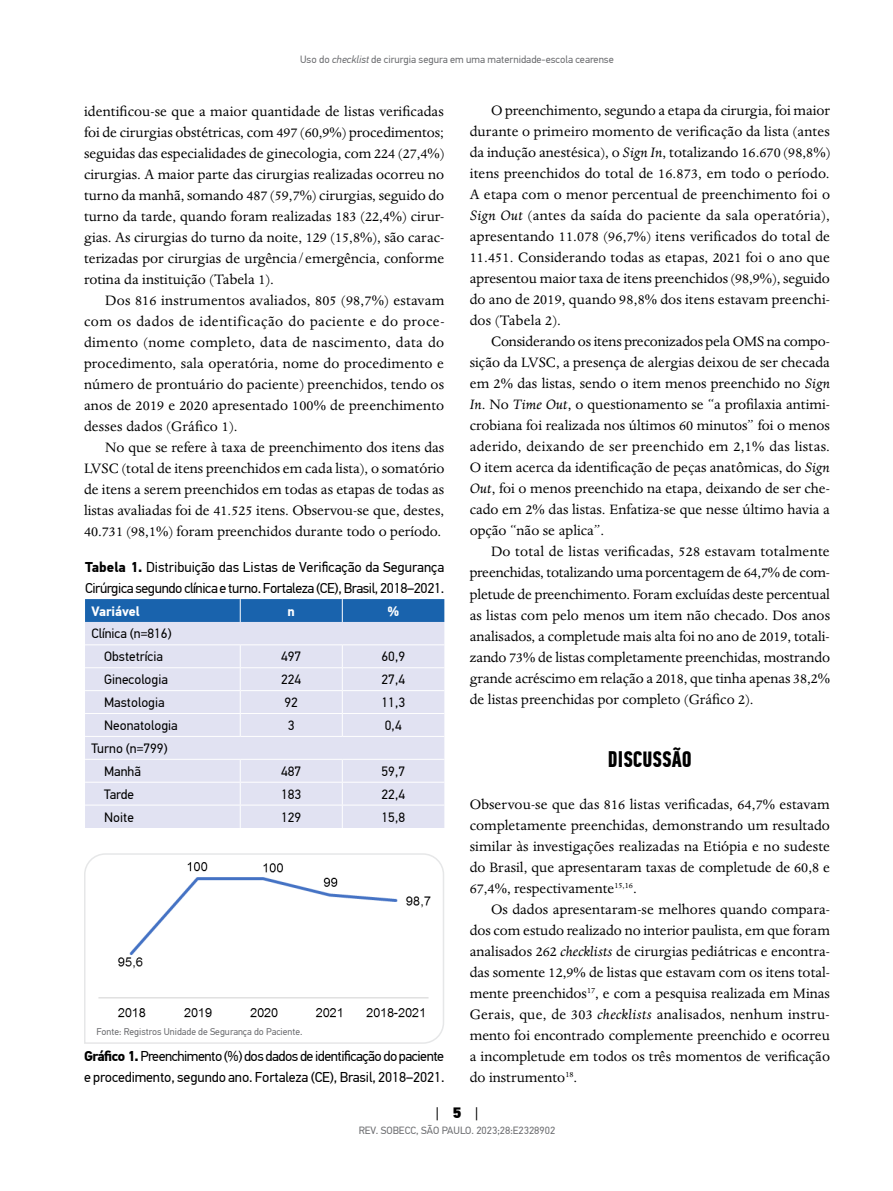
<style>
.page{position:relative;width:893px;height:1191px;background:#fff}
.page>*{position:absolute;margin:0;border:0;box-sizing:border-box;transform-origin:0 0}
.t1{font:700 22.5px "PF Din Text Comp Pro";color:#000}
.t2{font:15.75px/21px "Dante MT Std";color:#000;text-align:justify}
.t3{font:15px "PF Din Text Pro";color:#000}
.t4{font:14.25px/21px "PF Din Text Pro";letter-spacing:-.025em;color:#000}
.t5{font:13.5px/23px "PF Din Text Pro";color:#000;text-align:center}
.t6{font:700 13.5px "PF Din Text Pro";color:#fff}
.t7{font:10.5px "PF Din Text Pro";color:#6d6e71}
.t8{font:9.75px "PF Din Text Pro";color:#6d6e71}
.s1{font-style:italic}
.s2{font-weight:700}
.s3{font-weight:900}
</style>
<div class="page">
<div style="left:85px;top:622px;width:359px;height:206px;background:#e1e2f2"></div>
<svg style="left:85px;top:599px;width:359px;height:23px;background:#1b64ad"></svg>
<hr style="left:85px;top:644px;width:155px;height:1px;background:#fff">
<hr style="left:240px;top:644px;width:102px;height:1px;background:#fff">
<hr style="left:342px;top:644px;width:102px;height:1px;background:#fff">
<hr style="left:85px;top:667px;width:155px;height:1px;background:#fff">
<hr style="left:240px;top:667px;width:102px;height:1px;background:#fff">
<hr style="left:342px;top:667px;width:102px;height:1px;background:#fff">
<hr style="left:85px;top:690px;width:155px;height:1px;background:#fff">
<hr style="left:240px;top:690px;width:102px;height:1px;background:#fff">
<hr style="left:342px;top:690px;width:102px;height:1px;background:#fff">
<hr style="left:85px;top:713px;width:155px;height:1px;background:#fff">
<hr style="left:240px;top:713px;width:102px;height:1px;background:#fff">
<svg style="left:240px;top:645px;width:1px;height:91px"></svg>
<hr style="left:342px;top:713px;width:102px;height:1px;background:#fff">
<svg style="left:342px;top:645px;width:1px;height:91px"></svg>
<hr style="left:85px;top:736px;width:155px;height:1px;background:#fff">
<hr style="left:240px;top:736px;width:102px;height:1px;background:#fff">
<hr style="left:342px;top:736px;width:102px;height:1px;background:#fff">
<hr style="left:85px;top:759px;width:155px;height:1px;background:#fff">
<hr style="left:240px;top:759px;width:102px;height:1px;background:#fff">
<hr style="left:342px;top:759px;width:102px;height:1px;background:#fff">
<hr style="left:85px;top:782px;width:155px;height:1px;background:#fff">
<hr style="left:240px;top:782px;width:102px;height:1px;background:#fff">
<hr style="left:342px;top:782px;width:102px;height:1px;background:#fff">
<hr style="left:85px;top:804px;width:155px;height:1px;background:#fff">
<hr style="left:240px;top:804px;width:102px;height:1px;background:#fff">
<svg style="left:240px;top:760px;width:1px;height:68px"></svg>
<hr style="left:342px;top:804px;width:102px;height:1px;background:#fff">
<svg style="left:342px;top:760px;width:1px;height:68px"></svg>
<svg style="left:84px;top:853px;width:360px;height:191px"></svg>
<p class="t7" style="left:300px;top:53px;width:315px">Uso do <span class="s1">checklist</span> de cirurgia segura em uma maternidade-escola cearense</p>
<p class="t2" style="left:84px;top:100px;width:362px">identificou-se que a maior quantidade de listas verificadas foi de cirurgias obstétricas, com 497 (60,9%) procedimentos; seguidas das especialidades de ginecologia, com 224 (27,4%) cirurgias. A maior parte das cirurgias realizadas ocorreu no turno da manhã, somando 487 (59,7%) cirurgias, seguido do turno da tarde, quando foram realizadas 183 (22,4%) cirur&shy;gias. As cirurgias do turno da noite, 129 (15,8%), são carac&shy;terizadas por cirurgias de urgência/emergência, conforme rotina da instituição (Tabela 1).</p>
<p class="t2" style="left:84px;top:289px;width:362px;text-indent:21px">Dos 816 instrumentos avaliados, 805 (98,7%) estavam com os dados de identificação do paciente e do proce&shy;dimento (nome completo, data de nascimento, data do procedimento, sala operatória, nome do procedimento e número de prontuário do paciente) preenchidos, tendo os anos de 2019 e 2020 apresentado 100% de preenchimento desses dados (Gráfico 1).</p>
<p class="t2" style="left:84px;top:436px;width:362px;text-indent:21px">No que se refere à taxa de preenchimento dos itens das LVSC (total de itens preenchidos em cada lista), o somatório de itens a serem preenchidos em todas as etapas de todas as listas avaliadas foi de 41.525 itens. Observou-se que, destes, 40.731 (98,1%) foram preenchidos durante todo o período.</p>
<p class="t2" style="left:470px;top:100px;width:362px;text-indent:21px">O preenchimento, segundo a etapa da cirurgia, foi maior durante o primeiro momento de verificação da lista (antes da indução anestésica), o <span class="s1">Sign In</span>, totalizando 16.670 (98,8%) itens preenchidos do total de 16.873, em todo o período.<br>A etapa com o menor percentual de preenchimento foi o <span class="s1">Sign Out</span> (antes da saída do paciente da sala operatória), apresentando 11.078 (96,7%) itens verificados do total de 11.451. Considerando todas as etapas, 2021 foi o ano que apresentou maior taxa de itens preenchidos (98,9%), seguido do ano de 2019, quando 98,8% dos itens estavam preenchi&shy;dos (Tabela 2).</p>
<p class="t2" style="left:470px;top:331px;width:362px;text-indent:21px">Considerando os itens preconizados pela OMS na compo&shy;sição da LVSC, a presença de alergias deixou de ser checada em 2% das listas, sendo o item menos preenchido no <span class="s1">Sign In</span>. No <span class="s1">Time Out</span>, o questionamento se “a profilaxia antimi&shy;crobiana foi realizada nos últimos 60 minutos” foi o menos aderido, deixando de ser preenchido em 2,1% das listas.<br>O item acerca da identificação de peças anatômicas, do <span class="s1">Sign Out</span>, foi o menos preenchido na etapa, deixando de ser che&shy;cado em 2% das listas. Enfatiza-se que nesse último havia a opção “não se aplica”.</p>
<p class="t2" style="left:470px;top:541px;width:362px;text-indent:21px">Do total de listas verificadas, 528 estavam totalmente preenchidas, totalizando uma porcentagem de 64,7% de com&shy;pletude de preenchimento. Foram excluídas deste percentual as listas com pelo menos um item não checado. Dos anos analisados, a completude mais alta foi no ano de 2019, totali&shy;zando 73% de listas completamente preenchidas, mostrando grande acréscimo em relação a 2018, que tinha apenas 38,2% de listas preenchidas por completo (Gráfico 2).</p>
<h1 class="t1" style="left:608px;top:745px;width:86px">DISCUSSÃO</h1>
<p class="t2" style="left:470px;top:793px;width:362px">Observou-se que das 816 listas verificadas, 64,7% estavam completamente preenchidas, demonstrando um resultado similar às investigações realizadas na Etiópia e no sudeste do Brasil, que apresentaram taxas de completude de 60,8 e 67,4%, respectivamente<sup>15,16</sup>.</p>
<p class="t2" style="left:470px;top:898px;width:362px;text-indent:21px">Os dados apresentaram-se melhores quando compara&shy;dos com estudo realizado no interior paulista, em que foram analisados 262 <span class="s1">checklists</span> de cirurgias pediátricas e encontra&shy;das somente 12,9% de listas que estavam com os itens total&shy;mente preenchidos<sup>17</sup>, e com a pesquisa realizada em Minas Gerais, que, de 303 <span class="s1">checklists</span> analisados, nenhum instru&shy;mento foi encontrado complemente preenchido e ocorreu a incompletude em todos os três momentos de verificação do instrumento<sup>18</sup>.</p>
<p class="t4" style="left:85px;top:556px;width:361px"><span class="s2">Tabela 1.</span> Distribuição das Listas de Verificação da Segurança<br>Cirúrgica segundo clínica e turno. Fortaleza (CE), Brasil, 2018–2021.</p>
<p class="t6" style="left:91px;top:602px;width:50px">Variável</p>
<p class="t6" style="left:288px;top:602px;width:9px">n</p>
<p class="t6" style="left:387px;top:602px;width:14px">%</p>
<p class="t5" style="left:91px;top:622px;width:82px">Clínica (n=816)<br>Obstetrícia</p>
<p class="t5" style="left:281px;top:645px;width:22px">497</p>
<p class="t5" style="left:381px;top:645px;width:25px">60,9</p>
<p class="t5" style="left:104px;top:668px;width:65px">Ginecologia</p>
<p class="t5" style="left:281px;top:668px;width:22px">224</p>
<p class="t5" style="left:381px;top:668px;width:25px">27,4</p>
<p class="t5" style="left:104px;top:691px;width:62px">Mastologia</p>
<p class="t5" style="left:285px;top:691px;width:15px">92</p>
<p class="t5" style="left:381px;top:691px;width:25px">11,3</p>
<p class="t5" style="left:104px;top:714px;width:75px">Neonatologia</p>
<p class="t5" style="left:288px;top:714px;width:8px">3</p>
<p class="t5" style="left:385px;top:714px;width:18px">0,4</p>
<p class="t5" style="left:104px;top:737px;width:65px;text-align:left;text-indent:-13px">Turno (n=799)<br>Manhã</p>
<p class="t5" style="left:281px;top:760px;width:22px">487</p>
<p class="t5" style="left:381px;top:760px;width:25px">59,7</p>
<p class="t5" style="left:104px;top:782px;width:31px">Tarde</p>
<p class="t5" style="left:281px;top:782px;width:22px">183</p>
<p class="t5" style="left:381px;top:782px;width:25px">22,4</p>
<p class="t5" style="left:104px;top:805px;width:31px">Noite</p>
<p class="t5" style="left:281px;top:805px;width:22px">129</p>
<p class="t5" style="left:381px;top:805px;width:25px">15,8</p>
<p class="t8" style="left:96px;top:1025px;width:207px">Fonte: Registros Unidade de Segurança do Paciente.</p>
<p class="t4" style="left:84px;top:1045px;width:362px"><span class="s2">Gráfico 1.</span> Preenchimento (%) dos dados de identificação do paciente e procedimento, segundo ano. Fortaleza (CE), Brasil, 2018–2021.</p>
<p class="t3" style="left:436px;top:1103px;width:44px">| <span class="s3">5</span> |</p>
<p class="t7" style="left:359px;top:1124px;width:198px">REV. SOBECC, SÃO PAULO. 2023;28:E2328902</p>
</div>
